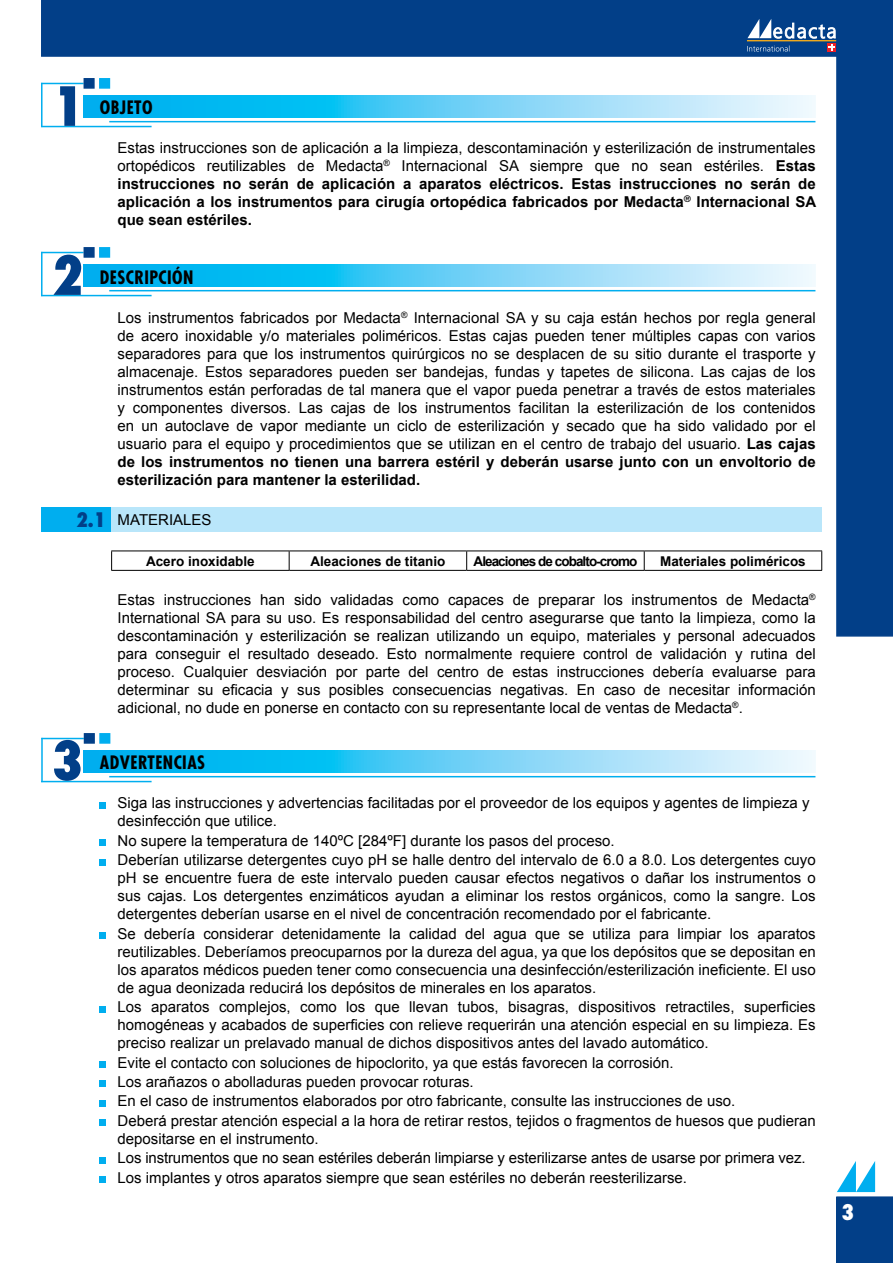
<style>
.page{position:relative;width:893px;height:1263px;background:#fff}
.page>*{position:absolute;margin:0;border:0;box-sizing:border-box;transform-origin:0 0}
.t1{font:800 condensed 52.5px "Futura Std";color:#023f88}
.t2{font:800 condensed 21px "Futura Std";color:#fff}
.t3{font:700 condensed 18px "Futura Std";letter-spacing:.025em;color:#000}
.t4{font:15px/18px "Arial";color:#000;text-align:justify}
.t5{font:700 15px/18px "Arial";color:#000;text-align:justify}
.t6{font:700 13.5px "Arial";color:#000}
.t7{font:700 13.5px "Arial";letter-spacing:-.07em;color:#000}
.s1{font-weight:400}
.s2{font-weight:700}
.s3{font-family:"Futura Std";font-weight:800;font-stretch:condensed;font-size:19.5px;color:#023f88}
</style>
<div class="page">
<div style="left:41px;top:0;width:706px;height:57px;background:#023f88"></div>
<svg style="left:836px;top:1161px;width:57px;height:102px"></svg>
<hr style="left:109px;top:121px;width:706px;height:1px;background:#00aeef">
<svg style="left:84px;top:96px;width:663px;height:21px;background:#54ccf5"></svg>
<hr style="left:41px;top:83px;width:43px;height:1px;background:#00aeef">
<hr style="left:41px;top:83px;width:2px;height:44px;background:#00aeef">
<hr style="left:41px;top:126px;width:111px;height:1px;background:#00aeef">
<div style="left:99px;top:78px;width:11px;height:11px;background:#00aeef;border:2px solid #00aeef"></div>
<div style="left:84px;top:78px;width:11px;height:11px;background:#023f88;border:2px solid #023f88"></div>
<hr style="left:109px;top:290px;width:706px;height:1px;background:#00aeef">
<svg style="left:84px;top:265px;width:663px;height:21px;background:#54ccf5"></svg>
<hr style="left:41px;top:252px;width:43px;height:1px;background:#00aeef">
<hr style="left:41px;top:252px;width:2px;height:44px;background:#00aeef">
<hr style="left:41px;top:295px;width:111px;height:1px;background:#00aeef">
<div style="left:99px;top:247px;width:11px;height:11px;background:#00aeef;border:2px solid #00aeef"></div>
<div style="left:84px;top:247px;width:11px;height:11px;background:#023f88;border:2px solid #023f88"></div>
<hr style="left:109px;top:776px;width:706px;height:1px;background:#00aeef">
<svg style="left:84px;top:751px;width:731px;height:21px;background:#63d0f6"></svg>
<hr style="left:41px;top:781px;width:111px;height:1px;background:#00aeef">
<div style="left:99px;top:755px;width:11px;height:11px;background:#00aeef"></div>
<hr style="left:41px;top:738px;width:43px;height:1px;background:#00aeef">
<hr style="left:41px;top:738px;width:2px;height:44px;background:#00aeef">
<div style="left:99px;top:733px;width:11px;height:11px;background:#00aeef;border:2px solid #00aeef"></div>
<div style="left:84px;top:733px;width:11px;height:11px;background:#023f88;border:2px solid #023f88"></div>
<div style="left:41px;top:507px;width:71px;height:24px;background:#00aeef"></div>
<div style="left:112px;top:507px;width:710px;height:24px;background:#b9e6fa"></div>
<hr style="left:111px;top:550px;width:178px;height:1px;background:#000">
<svg style="left:111px;top:551px;width:1px;height:19px"></svg>
<hr style="left:289px;top:550px;width:178px;height:1px;background:#000">
<svg style="left:289px;top:551px;width:1px;height:19px"></svg>
<hr style="left:467px;top:550px;width:177px;height:1px;background:#000">
<svg style="left:466px;top:551px;width:1px;height:19px"></svg>
<hr style="left:644px;top:550px;width:178px;height:1px;background:#000">
<svg style="left:644px;top:551px;width:1px;height:19px"></svg>
<svg style="left:747px;top:0;width:146px;height:637px"></svg>
<hr style="left:111px;top:570px;width:178px;height:1px;background:#000">
<hr style="left:289px;top:570px;width:178px;height:1px;background:#000">
<hr style="left:467px;top:570px;width:177px;height:1px;background:#000">
<hr style="left:644px;top:570px;width:178px;height:1px;background:#000">
<div style="left:99px;top:802px;width:7px;height:6px;background:#00aeef"></div>
<div style="left:99px;top:839px;width:7px;height:7px;background:#00aeef"></div>
<div style="left:99px;top:859px;width:7px;height:6px;background:#00aeef"></div>
<div style="left:99px;top:932px;width:7px;height:7px;background:#00aeef"></div>
<div style="left:99px;top:1006px;width:7px;height:6px;background:#00aeef"></div>
<div style="left:99px;top:1061px;width:7px;height:6px;background:#00aeef"></div>
<div style="left:99px;top:1081px;width:7px;height:6px;background:#00aeef"></div>
<div style="left:99px;top:1100px;width:7px;height:6px;background:#00aeef"></div>
<div style="left:99px;top:1119px;width:7px;height:7px;background:#00aeef"></div>
<div style="left:99px;top:1157px;width:7px;height:6px;background:#00aeef"></div>
<div style="left:99px;top:1176px;width:7px;height:7px;background:#00aeef"></div>
<h1 class="t1" style="left:52px;top:73px;width:33px">1</h1>
<p class="t3" style="left:100px;top:97px;width:54px">OBJETO</p>
<p class="t5" style="left:118px;top:139px;width:700px"><span class="s1">Estas instrucciones son de aplicación a la limpieza, descontaminación y esterilización de instrumentales ortopédicos reutilizables de Medacta</span><sup>®</sup> <span class="s1">Internacional SA siempre que no sean estériles.</span> Estas instrucciones no serán de aplicación a aparatos eléctricos. Estas instrucciones no serán de aplicación a los instrumentos para cirugía ortopédica fabricados por Medacta<sup>®</sup> Internacional SA que sean estériles.</p>
<h1 class="t1" style="left:51px;top:242px;width:33px">2</h1>
<p class="t3" style="left:100px;top:266px;width:95px">DESCRIPCIÓN</p>
<p class="t4" style="left:118px;top:308px;width:700px">Los instrumentos fabricados por Medacta<sup>®</sup> Internacional SA y su caja están hechos por regla general de acero inoxidable y/o materiales poliméricos. Estas cajas pueden tener múltiples capas con varios separadores para que los instrumentos quirúrgicos no se desplacen de su sitio durante el trasporte y almacenaje. Estos separadores pueden ser bandejas, fundas y tapetes de silicona. Las cajas de los instrumentos están perforadas de tal manera que el vapor pueda penetrar a través de estos materiales y componentes diversos. Las cajas de los instrumentos facilitan la esterilización de los contenidos en un autoclave de vapor mediante un ciclo de esterilización y secado que ha sido validado por el usuario para el equipo y procedimientos que se utilizan en el centro de trabajo del usuario. <span class="s2">Las cajas de los instrumentos no tienen una barrera estéril y deberán usarse junto con un envoltorio de esterilización para mantener la esterilidad.</span></p>
<p class="t4" style="left:76px;top:510px;width:137px"><span class="s3">2.1</span> MATERIALES</p>
<p class="t6" style="left:146px;top:553px;width:110px">Acero inoxidable</p>
<p class="t6" style="left:310px;top:553px;width:137px">Aleaciones de titanio</p>
<p class="t7" style="left:474px;top:553px;width:165px">Aleaciones de cobalto-cromo</p>
<p class="t6" style="left:660px;top:553px;width:147px">Materiales poliméricos</p>
<p class="t4" style="left:118px;top:591px;width:700px">Estas instrucciones han sido validadas como capaces de preparar los instrumentos de Medacta<sup>® </sup>International SA para su uso. Es responsabilidad del centro asegurarse que tanto la limpieza, como la descontaminación y esterilización se realizan utilizando un equipo, materiales y personal adecuados para conseguir el resultado deseado. Esto normalmente requiere control de validación y rutina del proceso. Cualquier desviación por parte del centro de estas instrucciones debería evaluarse para determinar su eficacia y sus posibles consecuencias negativas. En caso de necesitar información adicional, no dude en ponerse en contacto con su representante local de ventas de Medacta<sup>®</sup>.</p>
<h1 class="t1" style="left:51px;top:728px;width:33px">3</h1>
<p class="t3" style="left:100px;top:752px;width:107px">ADVERTENCIAS</p>
<p class="t4" style="left:118px;top:794px;width:693px">Siga las instrucciones y advertencias facilitadas por el proveedor de los equipos y agentes de limpieza y desinfección que utilice.</p>
<p class="t4" style="left:118px;top:831px;width:700px;line-height:19.4px">No supere la temperatura de 140ºC [284ºF] durante los pasos del proceso.<br>Deberían utilizarse detergentes cuyo pH se halle dentro del intervalo de 6.0 a 8.0. Los detergentes cuyo</p>
<p class="t4" style="left:118px;top:869px;width:700px">pH se encuentre fuera de este intervalo pueden causar efectos negativos o dañar los instrumentos o sus cajas. Los detergentes enzimáticos ayudan a eliminar los restos orgánicos, como la sangre. Los detergentes deberían usarse en el nivel de concentración recomendado por el fabricante.</p>
<p class="t4" style="left:118px;top:924px;width:700px">Se debería considerar detenidamente la calidad del agua que se utiliza para limpiar los aparatos reutilizables. Deberíamos preocuparnos por la dureza del agua, ya que los depósitos que se depositan en los aparatos médicos pueden tener como consecuencia una desinfección/esterilización ineficiente. El uso de agua deonizada reducirá los depósitos de minerales en los aparatos.</p>
<p class="t4" style="left:118px;top:998px;width:700px">Los aparatos complejos, como los que llevan tubos, bisagras, dispositivos retractiles, superficies homogéneas y acabados de superficies con relieve requerirán una atención especial en su limpieza. Es preciso realizar un prelavado manual de dichos dispositivos antes del lavado automático.</p>
<p class="t4" style="left:118px;top:1053px;width:700px;line-height:19.4px;text-align:left">Evite el contacto con soluciones de hipoclorito, ya que estás favorecen la corrosión.<br>Los arañazos o abolladuras pueden provocar roturas.<br>En el caso de instrumentos elaborados por otro fabricante, consulte las instrucciones de uso.<br>Deberá prestar atención especial a la hora de retirar restos, tejidos o fragmentos de huesos que pudieran</p>
<p class="t4" style="left:118px;top:1129px;width:690px;line-height:19.4px;text-align:left">depositarse en el instrumento.<br>Los instrumentos que no sean estériles deberán limpiarse y esterilizarse antes de usarse por primera vez.<br>Los implantes y otros aparatos siempre que sean estériles no deberán reesterilizarse.</p>
<h2 class="t2" style="left:842px;top:1199px;width:14px">3</h2>
</div>
